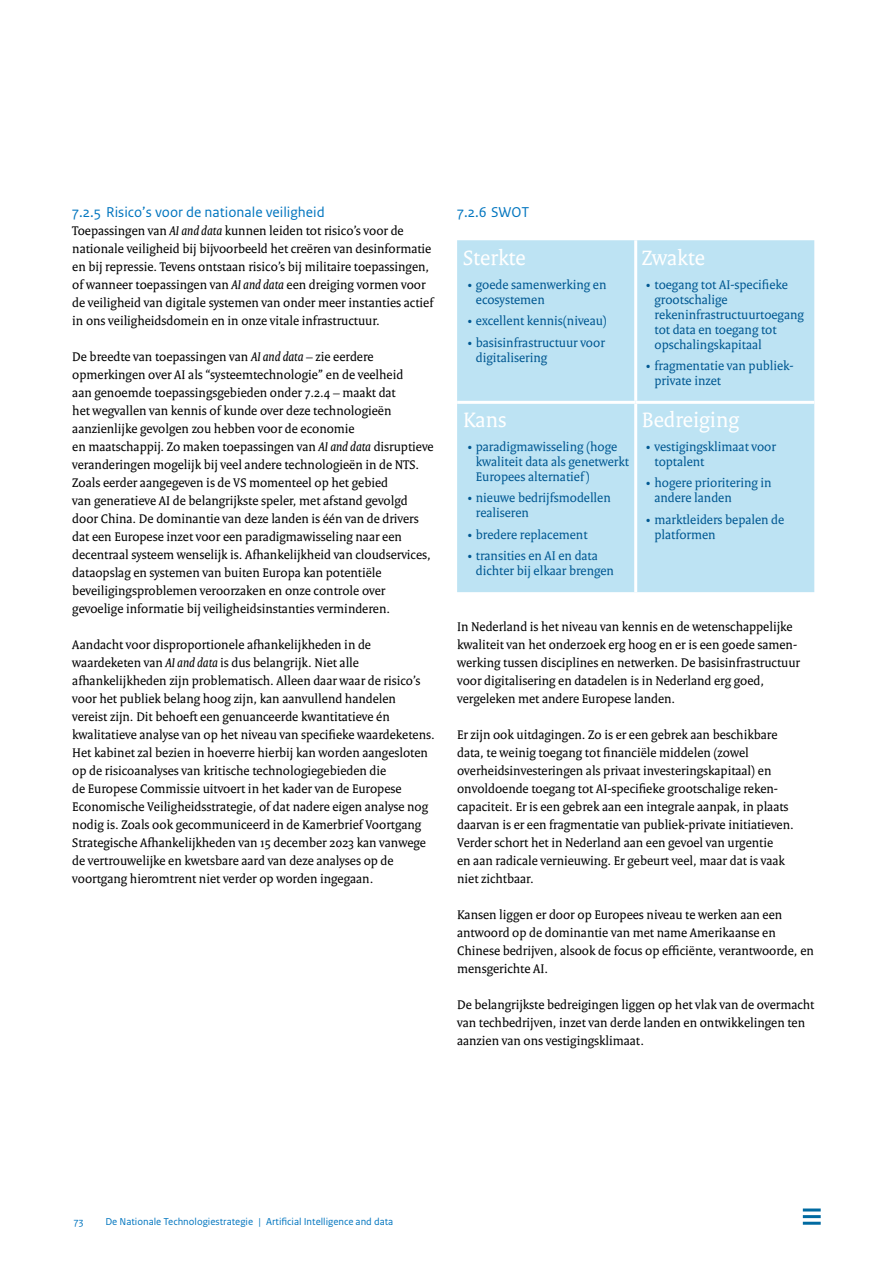
<style>
.page{position:relative;width:893px;height:1263px;background:#fff}
.page>*{position:absolute;margin:0;border:0;box-sizing:border-box;transform-origin:0 0}
.t1{font:22.5px "Rijksoverheid Serif";color:#fff}
.t2{font:15px "Rijksoverheid Sans Text";color:#0075bf}
.t3{font:13.5px/18px "Rijksoverheid Serif";color:#000}
.t4{font:13.5px/15px "Rijksoverheid Serif";color:#005892}
.t5{font:10.5px "Rijksoverheid Sans Text";color:#0075bf}
.s1{font-style:italic}
</style>
<div class="page">
<div style="left:457px;top:240px;width:357px;height:352px;background:#bde3f3"></div>
<hr style="left:634px;top:240px;width:3px;height:161px;background:#fff">
<hr style="left:457px;top:401px;width:179px;height:3px;background:#fff">
<hr style="left:636px;top:401px;width:178px;height:3px;background:#fff">
<hr style="left:634px;top:404px;width:3px;height:188px;background:#fff">
<hr style="left:803px;top:1208px;width:18px;height:3px;background:#006aa1">
<hr style="left:803px;top:1215px;width:18px;height:3px;background:#006aa1">
<hr style="left:803px;top:1222px;width:18px;height:3px;background:#006aa1">
<p class="t2" style="left:72px;top:203px;width:254px">7.2.5 Risico’s voor de nationale veiligheid</p>
<p class="t3" style="left:72px;top:221px;width:363px">Toepassingen van <span class="s1">AI and data</span> kunnen leiden tot risico’s voor de nationale veiligheid bij bijvoorbeeld het creëren van desinformatie en bij repressie. Tevens ontstaan risico’s bij militaire toepassingen, of wanneer toepassingen van <span class="s1">AI and data</span> een dreiging vormen voor de veiligheid van digitale systemen van onder meer instanties actief in ons veiligheidsdomein en in onze vitale infrastructuur.</p>
<p class="t3" style="left:72px;top:347px;width:363px">De breedte van toepassingen van <span class="s1">AI and data</span> – zie eerdere opmerkingen over AI als “systeemtechnologie” en de veelheid<br>aan genoemde toepassingsgebieden onder 7.2.4 – maakt dat<br>het wegvallen van kennis of kunde over deze technologieën aanzienlijke gevolgen zou hebben voor de economie<br>en maatschappij. Zo maken toepassingen van <span class="s1">AI and data</span> disruptieve veranderingen mogelijk bij veel andere technologieën in de NTS.<br>Zoals eerder aangegeven is de VS momenteel op het gebied<br>van generatieve AI de belangrijkste speler, met afstand gevolgd door China. De dominantie van deze landen is één van de drivers dat een Europese inzet voor een paradigmawisseling naar een decentraal systeem wenselijk is. Afhankelijkheid van cloudservices, dataopslag en systemen van buiten Europa kan potentiële beveiligingsproblemen veroorzaken en onze controle over gevoelige informatie bij veiligheidsinstanties verminderen.</p>
<p class="t3" style="left:72px;top:635px;width:364px">Aandacht voor disproportionele afhankelijkheden in de waardeketen van <span class="s1">AI and data</span> is dus belangrijk. Niet alle afhankelijkheden zijn problematisch. Alleen daar waar de risico’s voor het publiek belang hoog zijn, kan aanvullend handelen<br>vereist zijn. Dit behoeft een genuanceerde kwantitatieve én kwalitatieve analyse van op het niveau van specifieke waardeketens.<br>Het kabinet zal bezien in hoeverre hierbij kan worden aangesloten op de risicoanalyses van kritische technologiegebieden die<br>de Europese Commissie uitvoert in het kader van de Europese Economische Veiligheidsstrategie, of dat nadere eigen analyse nog nodig is. Zoals ook gecommuniceerd in de Kamerbrief Voortgang Strategische Afhankelijkheden van 15 december 2023 kan vanwege de vertrouwelijke en kwetsbare aard van deze analyses op de voortgang hieromtrent niet verder op worden ingegaan.</p>
<p class="t2" style="left:457px;top:203px;width:74px">7.2.6 SWOT</p>
<h1 class="t1" style="left:463px;top:245px;width:64px">Sterkte</h1>
<p class="t4" style="left:476px;top:277px;width:132px;text-indent:-9px">• goede samenwerking en ecosystemen</p>
<p class="t4" style="left:467px;top:313px;width:141px">• excellent kennis(niveau)</p>
<p class="t4" style="left:476px;top:335px;width:131px;text-indent:-9px">• basisinfrastructuur voor digitalisering</p>
<h1 class="t1" style="left:463px;top:407px;width:45px">Kans</h1>
<p class="t4" style="left:476px;top:439px;width:155px;text-indent:-9px">• paradigmawisseling (hoge kwaliteit data als genetwerkt<br>Europees alternatief)</p>
<p class="t4" style="left:476px;top:490px;width:136px;text-indent:-9px">• nieuwe bedrijfsmodellen realiseren</p>
<p class="t4" style="left:467px;top:527px;width:122px">• bredere replacement</p>
<p class="t4" style="left:476px;top:548px;width:140px;text-indent:-9px">• transities en AI en data dichter bij elkaar brengen</p>
<h1 class="t1" style="left:642px;top:245px;width:65px">Zwakte</h1>
<p class="t4" style="left:654px;top:277px;width:151px;text-indent:-9px">• toegang tot AI-specifieke grootschalige rekeninfrastructuurtoegang tot data en toegang tot opschalingskapitaal</p>
<p class="t4" style="left:654px;top:358px;width:141px;text-indent:-9px">• fragmentatie van publiek&shy;private inzet</p>
<h1 class="t1" style="left:642px;top:407px;width:99px">Bedreiging</h1>
<p class="t4" style="left:654px;top:439px;width:123px;text-indent:-9px">• vestigingsklimaat voor toptalent</p>
<p class="t4" style="left:654px;top:475px;width:119px;text-indent:-9px">• hogere prioritering in andere landen</p>
<p class="t4" style="left:654px;top:512px;width:131px;text-indent:-9px">• marktleiders bepalen de platformen</p>
<p class="t3" style="left:457px;top:617px;width:344px">In Nederland is het niveau van kennis en de wetenschappelijke kwaliteit van het onderzoek erg hoog en er is een goede samen&shy;werking tussen disciplines en netwerken. De basisinfrastructuur voor digitalisering en datadelen is in Nederland erg goed, vergeleken met andere Europese landen.</p>
<p class="t3" style="left:457px;top:725px;width:338px">Er zijn ook uitdagingen. Zo is er een gebrek aan beschikbare data, te weinig toegang tot financiële middelen (zowel overheidsinvesteringen als privaat investeringskapitaal) en onvoldoende toegang tot AI-specifieke grootschalige reken&shy;capaciteit. Er is een gebrek aan een integrale aanpak, in plaats daarvan is er een fragmentatie van publiek-private initiatieven.<br>Verder schort het in Nederland aan een gevoel van urgentie<br>en aan radicale vernieuwing. Er gebeurt veel, maar dat is vaak niet zichtbaar.</p>
<p class="t3" style="left:457px;top:905px;width:358px">Kansen liggen er door op Europees niveau te werken aan een antwoord op de dominantie van met name Amerikaanse en Chinese bedrijven, alsook de focus op efficiënte, verantwoorde, en mensgerichte AI.</p>
<p class="t3" style="left:457px;top:995px;width:359px">De belangrijkste bedreigingen liggen op het vlak van de overmacht van techbedrijven, inzet van derde landen en ontwikkelingen ten aanzien van ons vestigingsklimaat.</p>
<p class="t5" style="left:74px;top:1215px;width:11px">73</p>
<p class="t5" style="left:105px;top:1215px;width:289px">De Nationale Technologiestrategie | Artificial Intelligence and data</p>
</div>
